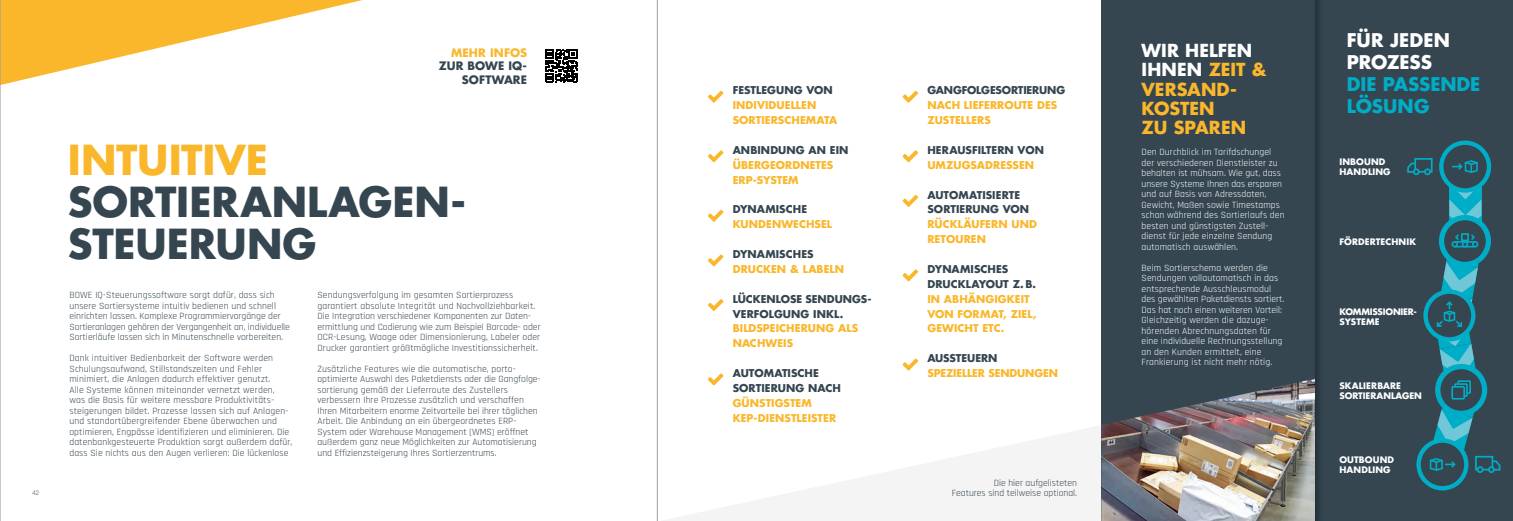
<style>
.page{position:relative;width:1513px;height:521px;background:#fff}
.page>*{position:absolute;margin:0;border:0;box-sizing:border-box;transform-origin:0 0}
.t1{font:700 40.25px/42.4px "Futura Std";color:#354651}
.t2{font:700 40.25px "Futura Std";letter-spacing:-.005em;color:#fab72b}
.t3{font:700 18.38px/21.9px "Futura Std";letter-spacing:-.005em;color:#00adc6}
.t4{font:700 18.38px/21.9px "Futura Std";letter-spacing:-.005em;color:#fff}
.t5{font:700 17.5px/19.2px "Futura Std";letter-spacing:.005em;color:#fab72b}
.t6{font:700 11.38px/13.1px "Futura Std";letter-spacing:.01em;color:#354651;text-align:right}
.t7{font:700 11.38px "Futura Std";letter-spacing:.01em;color:#fab72b}
.t8{font:700 10.5px/14.9px "Futura Std";letter-spacing:.005em;color:#fab72b}
.t9{font:700 10.5px/14.9px "Futura Std";color:#354651}
.t10{font:9.62px/10.5px "Rajdhani";letter-spacing:.01em;color:#354651}
.t11{font:9.62px/10.5px "Rajdhani";letter-spacing:.01em;color:#fff}
.t12{font:700 8.75px/10.1px "Futura Std";letter-spacing:.01em;color:#fff}
.t13{font:700 8.75px/10.1px "Futura Std";letter-spacing:-.02em;color:#fff}
.t14{font:7px "Rajdhani";color:#354651}
.s1{color:#fff}
</style>
<div class="page">
<svg style="left:663px;top:385px;width:438px;height:136px"></svg>
<div style="left:1101px;top:0;width:221px;height:521px;background:#354651"></div>
<svg style="left:1px;top:0;width:361px;height:85px"></svg>
<img style="left:1101px;top:380px;width:206px;height:141px">
<div style="left:1307px;top:0;width:206px;height:521px;background:#354651"></div>
<svg style="left:1441px;top:143px;width:48px;height:47px"></svg>
<div style="left:1439px;top:141px;width:52px;height:52px;border:4px solid #00adc6;border-radius:50%"></div>
<svg style="left:1419px;top:440px;width:47px;height:48px"></svg>
<div style="left:1416px;top:438px;width:52px;height:52px;border:4px solid #00adc6;border-radius:50%"></div>
<svg style="left:1407px;top:157px;width:94px;height:323px"></svg>
<svg style="left:708px;top:91px;width:15px;height:12px"></svg>
<svg style="left:708px;top:150px;width:15px;height:12px"></svg>
<svg style="left:708px;top:210px;width:15px;height:12px"></svg>
<svg style="left:708px;top:254px;width:15px;height:12px"></svg>
<svg style="left:708px;top:299px;width:15px;height:12px"></svg>
<svg style="left:708px;top:373px;width:15px;height:12px"></svg>
<svg style="left:903px;top:91px;width:15px;height:12px"></svg>
<svg style="left:903px;top:150px;width:15px;height:12px"></svg>
<svg style="left:903px;top:195px;width:15px;height:12px"></svg>
<svg style="left:903px;top:269px;width:15px;height:12px"></svg>
<svg style="left:903px;top:359px;width:15px;height:11px"></svg>
<svg style="left:545px;top:49px;width:33px;height:33px"></svg>
<hr style="left:0;top:0;width:1px;height:521px;background:#9c9d9d">
<hr style="left:657px;top:0;width:1px;height:521px;background:#9c9d9d">
<p class="t14" style="left:32px;top:489px;width:8px">42</p>
<p class="t7" style="left:451px;top:45px;width:77px">MEHR INFOS</p>
<p class="t6" style="left:439px;top:59px;width:90px">ZUR BOWE IQ-<br>SOFTWARE</p>
<h1 class="t2" style="left:68px;top:133px;width:202px">INTUITIVE</h1>
<h1 class="t1" style="left:68px;top:180px;width:395px">SORTIERANLAGEN-<br>STEUERUNG</h1>
<p class="t10" style="left:69px;top:290px;width:222px">BOWE IQ-Steuerungssoftware sorgt dafür, dass sich unsere Sortiersysteme intuitiv bedienen und schnell einrichten lassen. Komplexe Programmiervorgänge der Sortieranlagen gehören der Vergangenheit an, individuelle Sortierläufe lassen sich in Minutenschnelle vorbereiten.</p>
<p class="t10" style="left:69px;top:353px;width:224px">Dank intuitiver Bedienbarkeit der Software werden Schulungsaufwand, Stillstandszeiten und Fehler minimiert, die Anlagen dadurch effektiver genutzt.<br>Alle Systeme können miteinander vernetzt werden, was die Basis für weitere messbare Produktivitäts&shy;steigerungen bildet. Prozesse lassen sich auf Anlagen&shy;und standortübergreifender Ebene überwachen und optimieren, Engpässe identifizieren und eliminieren. Die datenbankgesteuerte Produktion sorgt außerdem dafür, dass Sie nichts aus den Augen verlieren: Die lückenlose</p>
<p class="t10" style="left:317px;top:290px;width:225px">Sendungsverfolgung im gesamten Sortierprozess garantiert absolute Integrität und Nachvollziehbarkeit.<br>Die Integration verschiedener Komponenten zur Daten&shy;ermittlung und Codierung wie zum Beispiel Barcode- oder OCR-Lesung, Waage oder Dimensionierung, Labeler oder Drucker garantiert größtmögliche Investitionssicherheit.</p>
<p class="t10" style="left:317px;top:364px;width:225px">Zusätzliche Features wie die automatische, porto&shy;optimierte Auswahl des Paketdiensts oder die Gangfolge&shy;sortierung gemäß der Lieferroute des Zustellers verbessern Ihre Prozesse zusätzlich und verschaffen Ihren Mitarbeitern enorme Zeitvorteile bei ihrer täglichen Arbeit. Die Anbindung an ein übergeordnetes ERP-- System oder Warehouse Management (WMS) eröffnet außerdem ganz neue Möglichkeiten zur Automatisierung und Effizienzsteigerung Ihres Sortierzentrums.</p>
<p class="t9" style="left:733px;top:83px;width:102px">FESTLEGUNG VON</p>
<p class="t8" style="left:733px;top:98px;width:106px">INDIVIDUELLEN<br>SORTIERSCHEMATA</p>
<p class="t9" style="left:733px;top:142px;width:117px">ANBINDUNG AN EIN</p>
<p class="t8" style="left:733px;top:157px;width:102px">ÜBERGEORDNETES<br>ERP-SYSTEM</p>
<p class="t9" style="left:733px;top:202px;width:76px">DYNAMISCHE</p>
<p class="t8" style="left:733px;top:217px;width:101px">KUNDENWECHSEL</p>
<p class="t9" style="left:733px;top:246px;width:82px">DYNAMISCHES</p>
<p class="t8" style="left:733px;top:261px;width:113px">DRUCKEN &amp; LABELN</p>
<p class="t9" style="left:733px;top:291px;width:139px">LÜCKENLOSE SENDUNGS-<br>VERFOLGUNG INKL.</p>
<p class="t8" style="left:733px;top:321px;width:127px">BILDSPEICHERUNG ALS<br>NACHWEIS</p>
<p class="t9" style="left:733px;top:365px;width:110px">AUTOMATISCHE<br>SORTIERUNG NACH</p>
<p class="t8" style="left:733px;top:395px;width:105px">GÜNSTIGSTEM<br>KEP-DIENSTLEISTER</p>
<p class="t9" style="left:927px;top:83px;width:139px">GANGFOLGESORTIERUNG</p>
<p class="t8" style="left:927px;top:98px;width:131px">NACH LIEFERROUTE DES<br>ZUSTELLERS</p>
<p class="t9" style="left:927px;top:142px;width:118px">HERAUSFILTERN VON</p>
<p class="t8" style="left:927px;top:157px;width:108px">UMZUGSADRESSEN</p>
<p class="t9" style="left:927px;top:187px;width:103px">AUTOMATISIERTE<br>SORTIERUNG VON</p>
<p class="t8" style="left:927px;top:217px;width:111px">RÜCKLÄUFERN UND<br>RETOUREN</p>
<p class="t9" style="left:927px;top:261px;width:110px">DYNAMISCHES<br>DRUCKLAYOUT Z.B.</p>
<p class="t8" style="left:927px;top:291px;width:111px">IN ABHÄNGIGKEIT<br>VON FORMAT, ZIEL,<br>GEWICHT ETC.</p>
<p class="t9" style="left:927px;top:351px;width:72px">AUSSTEUERN</p>
<p class="t8" style="left:927px;top:365px;width:132px">SPEZIELLER SENDUNGEN</p>
<p class="t10" style="left:952px;top:478px;width:127px;text-align:right">Die hier aufgelisteten<br>Features sind teilweise optional.</p>
<h3 class="t5" style="left:1142px;top:41px;width:127px"><span class="s1">WIR HELFEN<br>IHNEN</span> ZEIT &amp;<br>VERSAND-<br>KOSTEN<br>ZU SPAREN</h3>
<p class="t11" style="left:1142px;top:147px;width:144px">Den Durchblick im Tarifdschungel der verschiedenen Dienstleister zu behalten ist mühsam. Wie gut, dass unsere Systeme Ihnen das ersparen und auf Basis von Adressdaten,<br>Gewicht, Maßen sowie Timestamps schon während des Sortierlaufs den besten und günstigsten Zustell&shy;dienst für jede einzelne Sendung automatisch auswählen.</p>
<p class="t11" style="left:1142px;top:263px;width:144px">Beim Sortierschema werden die Sendungen vollautomatisch in das entsprechende Ausschleusmodul des gewählten Paketdiensts sortiert.<br>Das hat noch einen weiteren Vorteil:<br>Gleichzeitig werden die dazuge&shy;hörenden Abrechnungsdaten für eine individuelle Rechnungsstellung an den Kunden ermittelt, eine Frankierung ist nicht mehr nötig.</p>
<h2 class="t4" style="left:1347px;top:29px;width:105px">FÜR JEDEN<br>PROZESS</h2>
<h2 class="t3" style="left:1347px;top:73px;width:135px">DIE PASSENDE<br>LÖSUNG</h2>
<p class="t12" style="left:1339px;top:157px;width:53px">INBOUND<br>HANDLING</p>
<p class="t12" style="left:1339px;top:236px;width:78px">FÖRDERTECHNIK</p>
<p class="t13" style="left:1339px;top:306px;width:78px">KOMMISSIONIER-<br>SYSTEME</p>
<p class="t12" style="left:1339px;top:380px;width:84px">SKALIERBARE<br>SORTIERANLAGEN</p>
<p class="t12" style="left:1339px;top:454px;width:56px">OUTBOUND<br>HANDLING</p>
</div>
